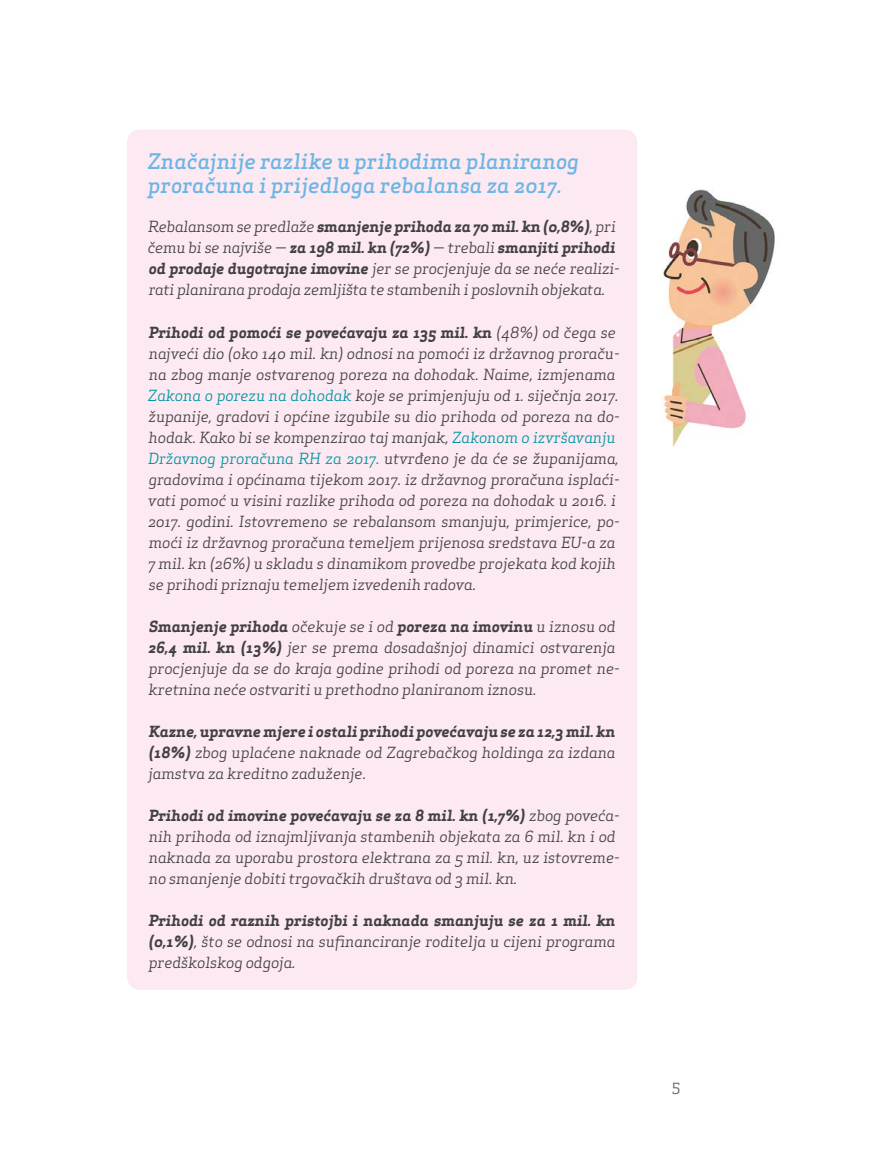
<style>
.page{position:relative;width:893px;height:1170px;background:#fff}
.page>*{position:absolute;margin:0;border:0;box-sizing:border-box;transform-origin:0 0}
.t1{font:italic 500 21px/24px "Apex Serif";color:#6bb6e5}
.t2{font:italic 15px/21px "Apex Serif";color:#414042}
.t3{font:15px "Apex Serif";color:#58595b}
.s1{font-weight:700}
.s2{color:#0094a2}
</style>
<div class="page">
<img style="left:662px;top:189px;width:113px;height:258px">
<div style="left:127px;top:130px;width:510px;height:859px;background:#fde9f1;border-radius:13px"></div>
<h1 class="t1" style="left:147px;top:149px;width:433px">Značajnije razlike u prihodima planiranog proračuna i prijedloga rebalansa za 2017.</h1>
<p class="t2" style="left:148px;top:216px;width:473px">Rebalansom se predlaže <span class="s1">smanjenje prihoda za 70 mil. kn (0,8%)</span>, pri čemu bi se najviše — <span class="s1">za 198 mil. kn (72%)</span> — trebali <span class="s1">smanjiti prihodi od prodaje dugotrajne imovine</span> jer se procjenjuje da se neće realizi&shy;rati planirana prodaja zemljišta te stambenih i poslovnih objekata.</p>
<p class="t2" style="left:148px;top:321px;width:473px"><span class="s1">Prihodi od pomoći se povećavaju za 135 mil. kn</span> (48%) od čega se najveći dio (oko 140 mil. kn) odnosi na pomoći iz državnog proraču&shy;na zbog manje ostvarenog poreza na dohodak. Naime, izmjenama <span class="s2">Zakona o porezu na dohodak</span> koje se primjenjuju od 1. siječnja 2017. županije, gradovi i općine izgubile su dio prihoda od poreza na do&shy;hodak. Kako bi se kompenzirao taj manjak, <span class="s2">Zakonom o izvršavanju Državnog proračuna RH za 2017.</span> utvrđeno je da će se županijama, gradovima i općinama tijekom 2017. iz državnog proračuna isplaći&shy;vati pomoć u visini razlike prihoda od poreza na dohodak u 2016. i 2017. godini. Istovremeno se rebalansom smanjuju, primjerice, po&shy;moći iz državnog proračuna temeljem prijenosa sredstava EU-a za 7 mil. kn (26%) u skladu s dinamikom provedbe projekata kod kojih se prihodi priznaju temeljem izvedenih radova.</p>
<p class="t2" style="left:148px;top:615px;width:473px"><span class="s1">Smanjenje prihoda</span> očekuje se i od <span class="s1">poreza na imovinu</span> u iznosu od <span class="s1">26,4 mil. kn (13%)</span> jer se prema dosadašnjoj dinamici ostvarenja procjenjuje da se do kraja godine prihodi od poreza na promet ne&shy;kretnina neće ostvariti u prethodno planiranom iznosu.</p>
<p class="t2" style="left:148px;top:720px;width:469px;text-align:justify"><span class="s1">Kazne, upravne mjere i ostali prihodi povećavaju se za 12,3 mil. kn (18%)</span> zbog uplaćene naknade od Zagrebačkog holdinga za izdana jamstva za kreditno zaduženje.</p>
<p class="t2" style="left:149px;top:804px;width:472px"><span class="s1">Prihodi od imovine povećavaju se za 8 mil. kn (1,7%)</span> zbog poveća&shy;nih prihoda od iznajmljivanja stambenih objekata za 6 mil. kn i od naknada za uporabu prostora elektrana za 5 mil. kn, uz istovreme&shy;no smanjenje dobiti trgovačkih društava od 3 mil. kn.</p>
<p class="t2" style="left:149px;top:909px;width:468px;text-align:justify"><span class="s1">Prihodi od raznih pristojbi i naknada smanjuju se za 1 mil. kn (0,1%)</span>, što se odnosi na sufinanciranje roditelja u cijeni programa predškolskog odgoja.</p>
<p class="t3" style="left:672px;top:1078px;width:10px">5</p>
</div>
